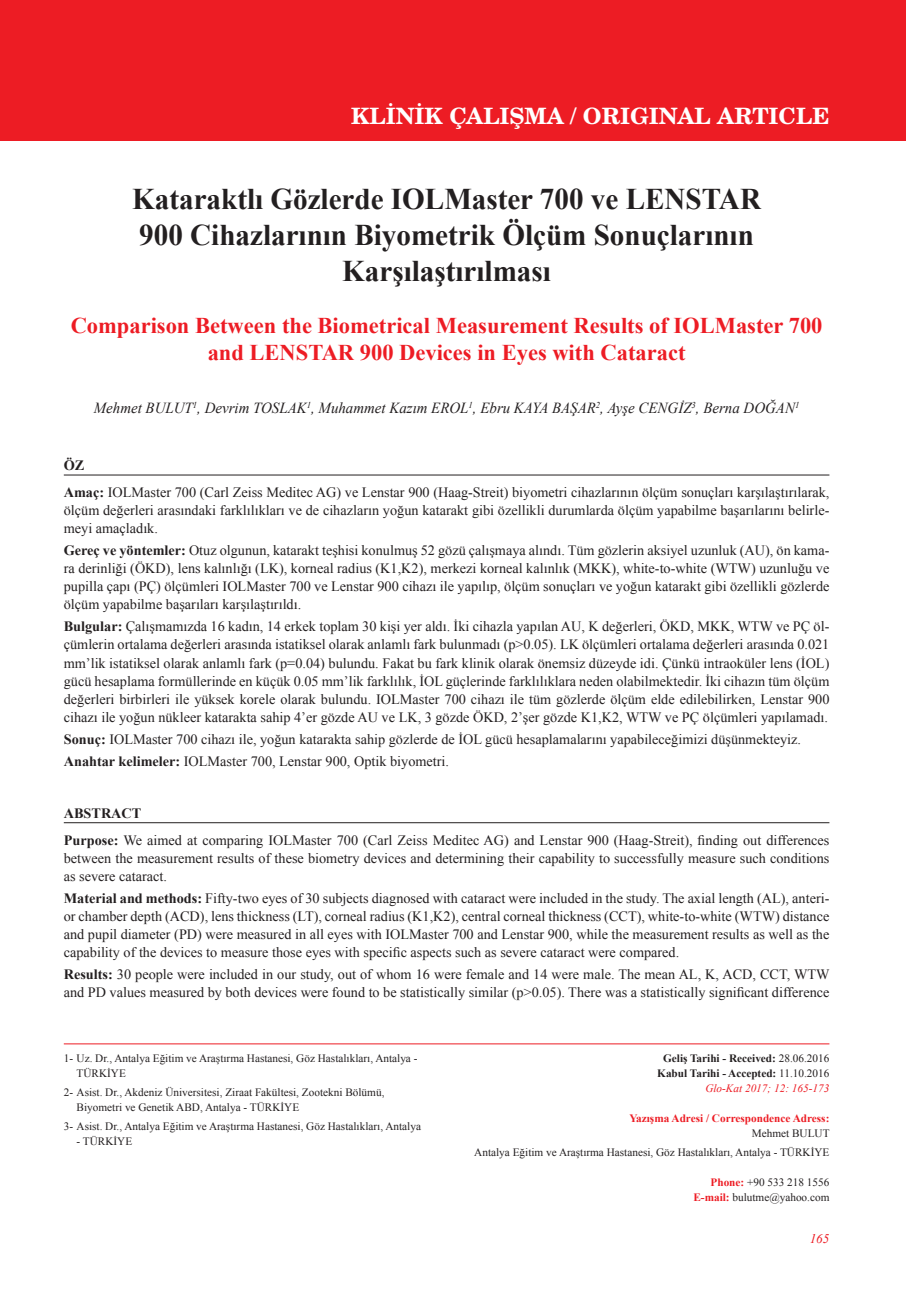
<style>
.page{position:relative;width:906px;height:1289px;background:#fff}
.page>*{position:absolute;margin:0;border:0;box-sizing:border-box;transform-origin:0 0}
.t1{font:700 30px/36px "Times New Roman";color:#231f20;text-align:center}
.t2{font:700 22.5px/27px "Times New Roman";color:#ed1c24;text-align:center}
.t3{font:700 22.5px "Te X Gyre Schola";color:#fff}
.t4{font:italic 15.3px "Times New Roman";color:#231f20}
.t5{font:14.25px/18px "Times New Roman";color:#231f20}
.t6{font:italic 13.2px "Times New Roman";color:#ed1c24}
.t7{font:11.25px/15px "Times New Roman";color:#231f20}
.t8{font:700 11.25px/15px "Times New Roman";color:#231f20;text-align:right}
.t9{font:700 11.25px "Times New Roman";color:#ed1c24}
.s1{font-weight:700}
.s2{font-weight:400}
.s3{font-weight:400;font-style:italic;color:#ed1c24}
.s4{font-weight:700;color:#ed1c24}
</style>
<div class="page">
<div style="left:0;top:0;width:906px;height:140px;background:#ed1c24"></div>
<hr style="left:64px;top:474px;width:765px;height:1px;background:#231f20">
<hr style="left:64px;top:822px;width:765px;height:1px;background:#231f20">
<hr style="left:64px;top:1043px;width:765px;height:1px;background:#ed1c24">
<h2 class="t3" style="left:351px;top:106px;width:480px">KLİNİK ÇALIŞMA / ORIGINAL ARTICLE</h2>
<h1 class="t1" style="left:132px;top:181px;width:630px">Kataraktlı Gözlerde IOLMaster 700 ve LENSTAR<br>900 Cihazlarının Biyometrik Ölçüm Sonuçlarının<br>Karşılaştırılması</h1>
<h2 class="t2" style="left:71px;top:312px;width:753px">Comparison Between the Biometrical Measurement Results of IOLMaster 700 and LENSTAR 900 Devices in Eyes with Cataract</h2>
<p class="t4" style="left:94px;top:399px;width:707px">Mehmet BULUT<sup>1</sup>, Devrim TOSLAK<sup>1</sup>, Muhammet Kazım EROL<sup>1</sup>, Ebru KAYA BAŞAR<sup>2</sup>, Ayşe CENGİZ<sup>3</sup>, Berna DOĞAN<sup>1</sup></p>
<p class="t5" style="left:64px;top:452px;width:767px;line-height:26.5px"><span class="s1">ÖZ<br>Amaç:</span> IOLMaster 700 (Carl Zeiss Meditec AG) ve Lenstar 900 (Haag-Streit) biyometri cihazlarının ölçüm sonuçları karşılaştırılarak,</p>
<p class="t5" style="left:64px;top:501px;width:767px">ölçüm değerleri arasındaki farklılıkları ve de cihazların yoğun katarakt gibi özellikli durumlarda ölçüm yapabilme başarılarını belirle&shy;meyi amaçladık.</p>
<p class="t5" style="left:64px;top:541px;width:767px;text-align:justify"><span class="s1">Gereç ve yöntemler:</span> Otuz olgunun, katarakt teşhisi konulmuş 52 gözü çalışmaya alındı. Tüm gözlerin aksiyel uzunluk (AU), ön kama&shy;ra derinliği (ÖKD), lens kalınlığı (LK), korneal radius (K1,K2), merkezi korneal kalınlık (MKK), white-to-white (WTW) uzunluğu ve pupilla çapı (PÇ) ölçümleri IOLMaster 700 ve Lenstar 900 cihazı ile yapılıp, ölçüm sonuçları ve yoğun katarakt gibi özellikli gözlerde ölçüm yapabilme başarıları karşılaştırıldı.</p>
<p class="t5" style="left:64px;top:617px;width:767px;text-align:justify"><span class="s1">Bulgular:</span> Çalışmamızda 16 kadın, 14 erkek toplam 30 kişi yer aldı. İki cihazla yapılan AU, K değerleri, ÖKD, MKK, WTW ve PÇ öl&shy;çümlerin ortalama değerleri arasında istatiksel olarak anlamlı fark bulunmadı (p&gt;0.05). LK ölçümleri ortalama değerleri arasında 0.021 mm’lik istatiksel olarak anlamlı fark (p=0.04) bulundu. Fakat bu fark klinik olarak önemsiz düzeyde idi. Çünkü intraoküler lens (İOL) gücü hesaplama formüllerinde en küçük 0.05 mm’lik farklılık, İOL güçlerinde farklılıklara neden olabilmektedir. İki cihazın tüm ölçüm değerleri birbirleri ile yüksek korele olarak bulundu. IOLMaster 700 cihazı ile tüm gözlerde ölçüm elde edilebilirken, Lenstar 900 cihazı ile yoğun nükleer katarakta sahip 4’er gözde AU ve LK, 3 gözde ÖKD, 2’şer gözde K1,K2, WTW ve PÇ ölçümleri yapılamadı.</p>
<p class="t5" style="left:64px;top:728px;width:739px;line-height:22.2px"><span class="s1">Sonuç:</span> IOLMaster 700 cihazı ile, yoğun katarakta sahip gözlerde de İOL gücü hesaplamalarını yapabileceğimizi düşünmekteyiz.<br><span class="s1">Anahtar kelimeler:</span> IOLMaster 700, Lenstar 900, Optik biyometri.</p>
<p class="t5" style="left:64px;top:800px;width:767px;line-height:26.5px"><span class="s1">ABSTRACT<br>Purpose:</span> We aimed at comparing IOLMaster 700 (Carl Zeiss Meditec AG) and Lenstar 900 (Haag-Streit), finding out differences</p>
<p class="t5" style="left:64px;top:848px;width:767px">between the measurement results of these biometry devices and determining their capability to successfully measure such conditions as severe cataract.</p>
<p class="t5" style="left:64px;top:889px;width:767px;text-align:justify"><span class="s1">Material and methods:</span> Fifty-two eyes of 30 subjects diagnosed with cataract were included in the study. The axial length (AL), anteri&shy;or chamber depth (ACD), lens thickness (LT), corneal radius (K1,K2), central corneal thickness (CCT), white-to-white (WTW) distance and pupil diameter (PD) were measured in all eyes with IOLMaster 700 and Lenstar 900, while the measurement results as well as the capability of the devices to measure those eyes with specific aspects such as severe cataract were compared.</p>
<p class="t5" style="left:64px;top:965px;width:767px"><span class="s1">Results:</span> 30 people were included in our study, out of whom 16 were female and 14 were male. The mean AL, K, ACD, CCT, WTW and PD values measured by both devices were found to be statistically similar (p&gt;0.05). There was a statistically significant difference</p>
<p class="t7" style="left:77px;top:1050px;width:342px;text-indent:-13px">1- Uz. Dr., Antalya Eğitim ve Araştırma Hastanesi, Göz Hastalıkları, Antalya -<br>TÜRKİYE</p>
<p class="t7" style="left:77px;top:1084px;width:309px;text-indent:-13px">2- Asist. Dr., Akdeniz Üniversitesi, Ziraat Fakültesi, Zootekni Bölümü,<br>Biyometri ve Genetik ABD, Antalya - TÜRKİYE</p>
<p class="t7" style="left:64px;top:1119px;width:359px">3- Asist. Dr., Antalya Eğitim ve Araştırma Hastanesi, Göz Hastalıkları, Antalya</p>
<p class="t7" style="left:77px;top:1134px;width:57px">- TÜRKİYE</p>
<p class="t8" style="left:657px;top:1050px;width:174px">Geliş Tarihi - Received: <span class="s2">28.06.2016<br></span>Kabul Tarihi - Accepted: <span class="s2">11.10.2016<br></span><span class="s3">Glo-Kat 2017; 12: 165-173</span></p>
<p class="t9" style="left:629px;top:1111px;width:201px">Yazışma Adresi / Correspondence Adress:</p>
<p class="t7" style="left:474px;top:1123px;width:357px;line-height:19.2px;text-align:right">Mehmet BULUT<br>Antalya Eğitim ve Araştırma Hastanesi, Göz Hastalıkları, Antalya - TÜRKİYE</p>
<p class="t7" style="left:693px;top:1174px;width:137px;text-align:right"><span class="s4">Phone:</span> +90 533 218 1556<br><span class="s4">E-mail:</span> bulutme@yahoo.com</p>
<p class="t6" style="left:809px;top:1230px;width:21px">165</p>
</div>
